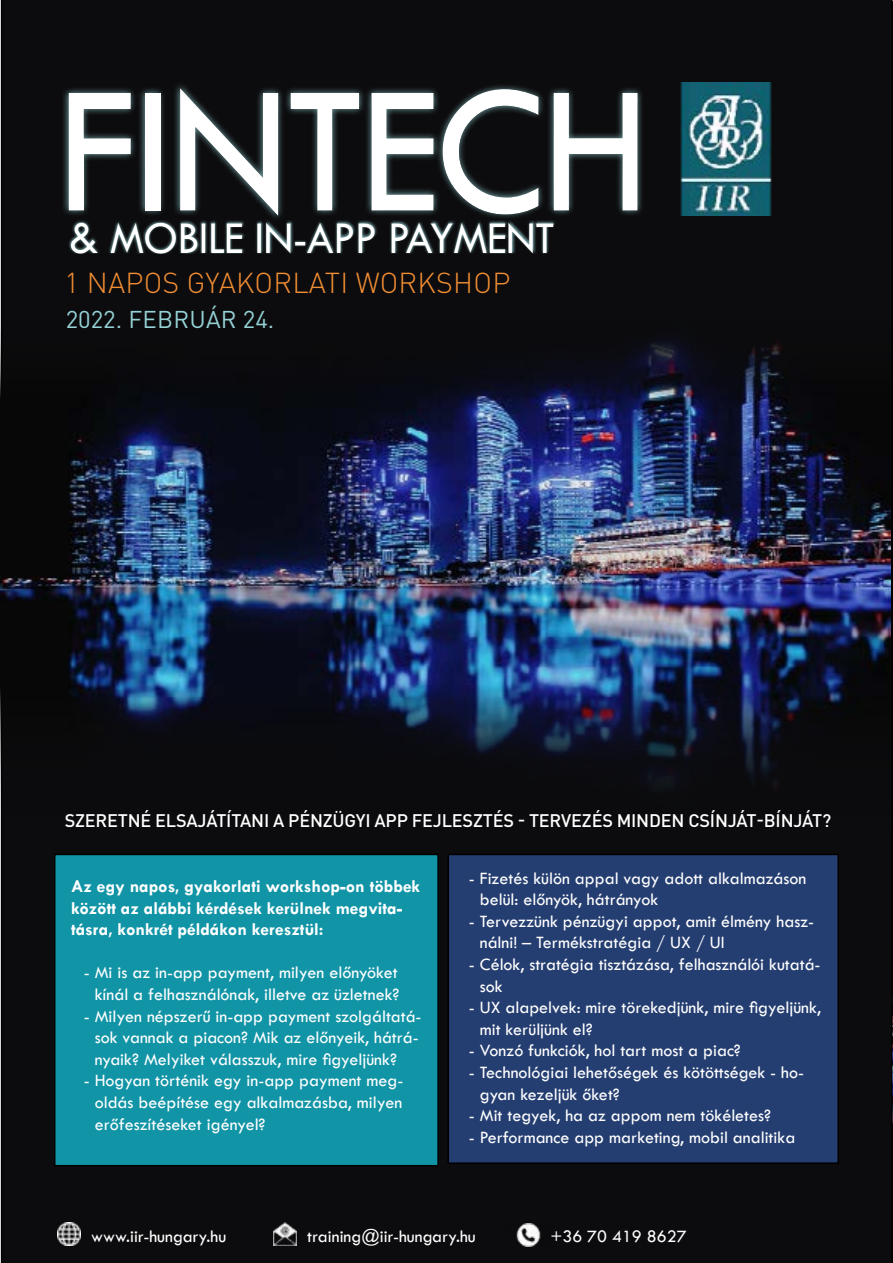
<style>
.page{position:relative;width:893px;height:1263px;background:#fff}
.page>*{position:absolute;margin:0;border:0;box-sizing:border-box;transform-origin:0 0}
.t1{font:189px "Tw Cen";letter-spacing:-.02em;color:#fff;scale:.95 1}
.t2{font:47.25px "Tw Cen";letter-spacing:-.02em;color:#fff;scale:.95 1}
.t3{font:300 28.5px "DIN Pro";letter-spacing:.01em;color:#f28e33}
.t4{font:24px "DIN Pro";letter-spacing:.01em;color:#95d2d5}
.t5{font:18px/21.6px "Tw Cen";color:#fff}
.t6{font:700 18px/21.6px "Tw Cen";color:#fff}
.t7{font:500 18px "DIN Pro";letter-spacing:-.01em;color:#fff}
</style>
<div class="page">
<div style="left:1px;top:0;width:891px;height:1263px;background:#0c0c0e"></div>
<img style="left:0;top:313px;width:891px;height:502px">
<div style="left:55px;top:854px;width:383px;height:312px;background:#1194a6"></div>
<div style="left:54px;top:854px;width:385px;height:312px;border:2px solid #000"></div>
<div style="left:25px;top:35px;width:816px;height:230px;background:#fff;opacity:.75"></div>
<img style="left:677px;top:82px;width:97px;height:134px">
<div style="left:448px;top:854px;width:390px;height:309px;background:#253e71"></div>
<div style="left:448px;top:854px;width:391px;height:310px;border:2px solid #000"></div>
<img style="left:507px;top:1224px;width:44px;height:23px">
<img style="left:57px;top:1223px;width:23px;height:23px">
<div style="left:53px;top:208px;width:594px;height:64px;background:#fff;opacity:.75"></div>
<img style="left:273px;top:1223px;width:23px;height:23px">
<h1 class="t1" style="left:58px;top:37px;width:624px">FINTECH</h1>
<h2 class="t2" style="left:69px;top:210px;width:513px">&amp; MOBILE IN-APP PAYMENT</h2>
<h3 class="t3" style="left:65px;top:264px;width:447px">1 NAPOS GYAKORLATI WORKSHOP</h3>
<h3 class="t4" style="left:66px;top:303px;width:210px">2022. FEBRUÁR 24.</h3>
<p class="t7" style="left:65px;top:808px;width:768px">SZERETNÉ ELSAJÁTÍTANI A PÉNZÜGYI APP FEJLESZTÉS - TERVEZÉS MINDEN CSÍNJÁT-BÍNJÁT?</p>
<p class="t6" style="left:71px;top:875px;width:351px">Az egy napos, gyakorlati workshop-on többek között az alábbi kérdések kerülnek megvita&shy;tásra, konkrét példákon keresztül:</p>
<p class="t5" style="left:84px;top:962px;width:317px;text-align:right">- Mi is az in-app payment, milyen előnyöket kínál a felhasználónak, illetve az üzletnek?</p>
<p class="t5" style="left:95px;top:1005px;width:328px;text-indent:-11px">- Milyen népszerű in-app payment szolgáltatá&shy;sok vannak a piacon? Mik az előnyeik, hátrá&shy;nyaik? Melyiket válasszuk, mire figyeljünk?</p>
<p class="t5" style="left:95px;top:1070px;width:310px;text-align:justify;text-indent:-11px">- Hogyan történik egy in-app payment meg&shy;oldás beépítése egy alkalmazásba, milyen erőfeszítéseket igényel?</p>
<p class="t5" style="left:480px;top:867px;width:328px;text-indent:-11px">- Fizetés külön appal vagy adott alkalmazáson belül: előnyök, hátrányok</p>
<p class="t5" style="left:480px;top:910px;width:336px;text-indent:-11px">- Tervezzünk pénzügyi appot, amit élmény hasz&shy;nálni! – Termékstratégia / UX / UI</p>
<p class="t5" style="left:480px;top:953px;width:342px;text-indent:-11px">- Célok, stratégia tisztázása, felhasználói kutatá&shy;sok</p>
<p class="t5" style="left:480px;top:996px;width:343px;text-indent:-11px">- UX alapelvek: mire törekedjünk, mire figyeljünk, mit kerüljünk el?</p>
<p class="t5" style="left:469px;top:1040px;width:274px">- Vonzó funkciók, hol tart most a piac?</p>
<p class="t5" style="left:480px;top:1061px;width:326px;text-indent:-11px">- Technológiai lehetőségek és kötöttségek - ho&shy;gyan kezeljük őket?</p>
<p class="t5" style="left:469px;top:1104px;width:304px">- Mit tegyek, ha az appom nem tökéletes?</p>
<p class="t5" style="left:469px;top:1126px;width:328px">- Performance app marketing, mobil analitika</p>
<p class="t5" style="left:91px;top:1225px;width:137px">www.iir-hungary.hu</p>
<p class="t5" style="left:307px;top:1225px;width:170px">training@iir-hungary.hu</p>
<p class="t5" style="left:550px;top:1225px;width:138px">+36 70 419 8627</p>
</div>
